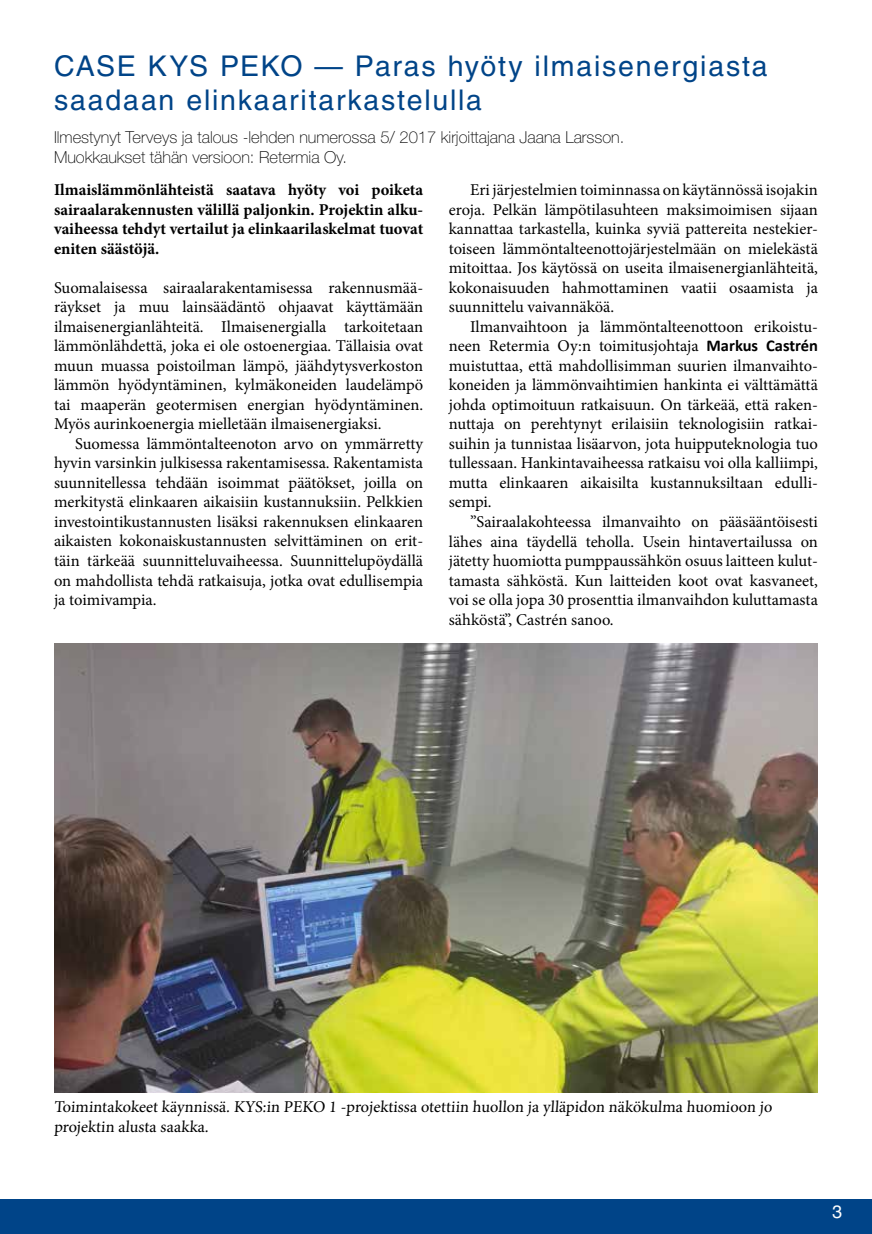
<style>
.page{position:relative;width:872px;height:1234px;background:#fff}
.page>*{position:absolute;margin:0;border:0;box-sizing:border-box;transform-origin:0 0}
.t1{font:28.5px/34.2px "Helvetica LT Std";letter-spacing:.065em;color:#048}
.t2{font:18px "Helvetica LT Std";color:#fff}
.t3{font:16.5px/19.5px "Minion Pro";color:#000;text-align:justify}
.t4{font:700 16.5px/19.5px "Minion Pro";color:#000;text-align:justify}
.t5{font:100 16.5px/19.8px "Helvetica Neue LT Std";color:#000}
.s1{font-family:"Calibri";font-weight:700}
</style>
<div class="page">
<div style="left:0;top:1198px;width:872px;height:35px;background:#048"></div>
<img style="left:54px;top:643px;width:764px;height:449px">
<h1 class="t1" style="left:54px;top:49px;width:715px">CASE KYS PEKO — Paras hyöty ilmaisenergiasta saadaan elinkaaritarkastelulla</h1>
<p class="t5" style="left:54px;top:127px;width:572px">Ilmestynyt Terveys ja talous -lehden numerossa 5/ 2017 kirjoittajana Jaana Larsson.<br>Muokkaukset tähän versioon: Retermia Oy.</p>
<p class="t4" style="left:54px;top:180px;width:371px">Ilmaislämmönlähteistä saatava hyöty voi poiketa sairaalarakennusten välillä paljonkin. Projektin alku&shy;vaiheessa tehdyt vertailut ja elinkaarilaskelmat tuovat eniten säästöjä.</p>
<p class="t3" style="left:54px;top:278px;width:371px">Suomalaisessa sairaalarakentamisessa rakennusmää&shy;räykset ja muu lainsäädäntö ohjaavat käyttämään ilmaisenergianlähteitä. Ilmaisenergialla tarkoitetaan lämmönlähdettä, joka ei ole ostoenergiaa. Tällaisia ovat muun muassa poistoilman lämpö, jäähdytysverkoston lämmön hyödyntäminen, kylmäkoneiden laudelämpö tai maaperän geotermisen energian hyödyntäminen.<br>Myös aurinkoenergia mielletään ilmaisenergiaksi.</p>
<p class="t3" style="left:54px;top:434px;width:371px;text-indent:21px">Suomessa lämmöntalteenoton arvo on ymmärretty hyvin varsinkin julkisessa rakentamisessa. Rakentamista suunnitellessa tehdään isoimmat päätökset, joilla on merkitystä elinkaaren aikaisiin kustannuksiin. Pelkkien investointikustannusten lisäksi rakennuksen elinkaaren aikaisten kokonaiskustannusten selvittäminen on erit&shy;täin tärkeää suunnitteluvaiheessa. Suunnittelupöydällä on mahdollista tehdä ratkaisuja, jotka ovat edullisempia ja toimivampia.</p>
<p class="t3" style="left:449px;top:180px;width:371px;text-indent:21px">Eri järjestelmien toiminnassa on käytännössä isojakin eroja. Pelkän lämpötilasuhteen maksimoimisen sijaan kannattaa tarkastella, kuinka syviä pattereita nestekier&shy;toiseen lämmöntalteenottojärjestelmään on mielekästä mitoittaa. Jos käytössä on useita ilmaisenergianlähteitä, kokonaisuuden hahmottaminen vaatii osaamista ja suunnittelu vaivannäköä.</p>
<p class="t3" style="left:449px;top:317px;width:371px;text-indent:21px">Ilmanvaihtoon ja lämmöntalteenottoon erikoistu&shy;neen Retermia Oy:n toimitusjohtaja <span class="s1">Markus Castrén </span>muistuttaa, että mahdollisimman suurien ilmanvaihto&shy;koneiden ja lämmönvaihtimien hankinta ei välttämättä johda optimoituun ratkaisuun. On tärkeää, että raken&shy;nuttaja on perehtynyt erilaisiin teknologisiin ratkai&shy;suihin ja tunnistaa lisäarvon, jota huipputeknologia tuo tullessaan. Hankintavaiheessa ratkaisu voi olla kalliimpi, mutta elinkaaren aikaisilta kustannuksiltaan edulli&shy;sempi.</p>
<p class="t3" style="left:449px;top:512px;width:371px;text-indent:21px">”Sairaalakohteessa ilmanvaihto on pääsääntöisesti lähes aina täydellä teholla. Usein hintavertailussa on jätetty huomiotta pumppaussähkön osuus laitteen kulut&shy;tamasta sähköstä. Kun laitteiden koot ovat kasvaneet, voi se olla jopa 30 prosenttia ilmanvaihdon kuluttamasta sähköstä”, Castrén sanoo.</p>
<p class="t3" style="left:54px;top:1096px;width:721px">Toimintakokeet käynnissä. KYS:in PEKO 1 -projektissa otettiin huollon ja ylläpidon näkökulma huomioon jo projektin alusta saakka.</p>
<p class="t2" style="left:832px;top:1200px;width:12px">3</p>
</div>
